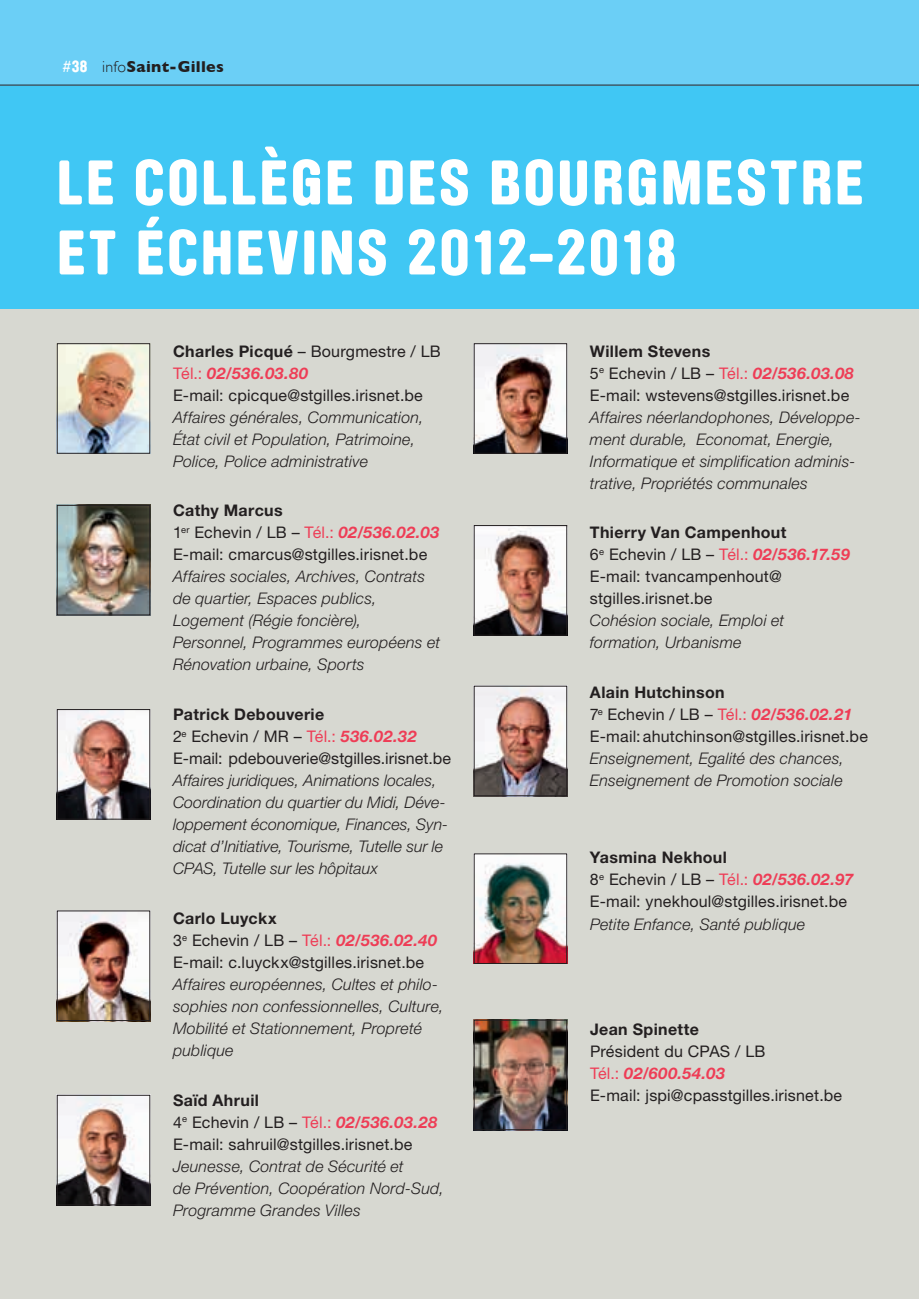
<style>
.page{position:relative;width:919px;height:1299px;background:#fff}
.page>*{position:absolute;margin:0;border:0;box-sizing:border-box;transform-origin:0 0}
.t1{font:900 62px/70px "Brauer Neue";letter-spacing:.045em;color:#fff}
.t2{font:italic 300 16px/22px "Helvetica Neue LT Pro";letter-spacing:.015em;color:#231f20}
.t3{font:16px/22px "Helvetica Neue LT Pro";letter-spacing:.01em;color:#231f20}
.t4{font:700 16px "Gill Sans";letter-spacing:.02em;color:#231f20}
.t5{font:700 16px "Helvetica Neue LT Pro";letter-spacing:.025em;color:#231f20}
.s1{font-family:"Brauer Neue";font-weight:400;color:#fff}
.s2{font-family:"Brauer Neue";font-weight:900;color:#fff}
.s3{font-weight:300}
.s4{font-weight:700}
.s5{color:#ee3d56}
.s6{font-weight:700;font-style:italic;color:#ee3d56}
</style>
<div class="page">
<div style="left:0;top:0;width:918px;height:1298px;background:#d7d8d1"></div>
<div style="left:0;top:38px;width:918px;height:271px;background:#40c7f4"></div>
<img style="left:59px;top:1096px;width:89px;height:107px">
<div style="left:57px;top:1094px;width:93px;height:111px;border:1px solid #231f20"></div>
<img style="left:475px;top:1021px;width:90px;height:107px">
<div style="left:473px;top:1019px;width:94px;height:111px;border:1px solid #231f20"></div>
<img style="left:59px;top:912px;width:89px;height:106px">
<div style="left:57px;top:910px;width:93px;height:110px;border:1px solid #231f20"></div>
<img style="left:475px;top:855px;width:90px;height:106px">
<img style="left:59px;top:711px;width:89px;height:106px">
<div style="left:57px;top:709px;width:93px;height:110px;border:1px solid #231f20"></div>
<img style="left:475px;top:687px;width:90px;height:107px">
<div style="left:473px;top:685px;width:94px;height:111px;border:1px solid #231f20"></div>
<img style="left:59px;top:507px;width:89px;height:106px">
<div style="left:57px;top:505px;width:93px;height:110px;border:1px solid #231f20"></div>
<img style="left:475px;top:527px;width:90px;height:106px">
<div style="left:473px;top:525px;width:94px;height:110px;border:1px solid #231f20"></div>
<img style="left:59px;top:345px;width:89px;height:107px">
<div style="left:57px;top:343px;width:93px;height:111px;border:1px solid #231f20"></div>
<img style="left:475px;top:345px;width:90px;height:107px">
<div style="left:473px;top:343px;width:94px;height:111px;border:1px solid #231f20"></div>
<hr style="left:918px;top:370px;width:1px;height:65px;background:#549ab6">
<hr style="left:918px;top:628px;width:1px;height:45px;background:#549ab6">
<hr style="left:918px;top:1078px;width:1px;height:46px;background:#549ab6">
<div style="left:0;top:0;width:918px;height:85px;background:#6bcff6"></div>
<hr style="left:0;top:85px;width:918px;height:1px;background:#231f20">
<hr style="left:918px;top:0;width:1px;height:85px;background:#6bcff6">
<p class="t4" style="left:62px;top:54px;width:163px"><span class="s1">#</span><span class="s2">38</span> <span class="s3">info</span>Saint-Gilles</p>
<h1 class="t1" style="left:57px;top:148px;width:808px">LE COLLÈGE DES BOURGMESTRE<br>ET ÉCHEVINS 2012-2018</h1>
<p class="t3" style="left:173px;top:339px;width:269px"><span class="s4">Charles Picqué</span> – Bourgmestre / LB<br><span class="s5">Tél.:</span> <span class="s6">02/536.03.80<br></span>E-mail: cpicque@stgilles.irisnet. be</p>
<p class="t2" style="left:173px;top:405px;width:252px">Affaires générales, Communication,<br>État civil et Population, Patrimoine,<br>Police, Police administrative</p>
<p class="t3" style="left:173px;top:499px;width:268px"><span class="s4">Cathy Marcus<br></span>1<sup>er</sup> Echevin / LB – <span class="s5">Tél.:</span> <span class="s6">02/536.02.03<br></span>E-mail: cmarcus@stgilles.irisnet.be</p>
<p class="t2" style="left:173px;top:565px;width:269px">Affaires sociales, Archives, Contrats de quartier, Espaces publics,<br>Logement (Régie foncière),<br>Personnel, Programmes européens et<br>Rénovation urbaine, Sports</p>
<p class="t3" style="left:173px;top:703px;width:279px"><span class="s4">Patrick Debouverie<br></span>2<sup>e</sup> Echevin / MR – <span class="s5">Tél.:</span> <span class="s6">536.02.32<br></span>E-mail: pdebouverie@stgilles.irisnet. be</p>
<p class="t2" style="left:173px;top:769px;width:277px">Affaires juridiques, Animations locales, Coordination du quartier du Midi, Déve&shy;loppement économique, Finances, Syn&shy;dicat d’Initiative, Tourisme, Tutelle sur le CPAS, Tutelle sur les hôpitaux</p>
<p class="t3" style="left:173px;top:906px;width:265px"><span class="s4">Carlo Luyckx<br></span>3<sup>e</sup> Echevin / LB – <span class="s5">Tél.:</span> <span class="s6">02/536.02.40<br></span>E-mail: c.luyckx@stgilles.irisnet. be</p>
<p class="t2" style="left:173px;top:972px;width:272px">Affaires européennes, Cultes et philo&shy;sophies non confessionnelles, Culture,<br>Mobilité et Stationnement, Propreté publique</p>
<p class="t3" style="left:173px;top:1088px;width:266px"><span class="s4">Saïd Ahruil<br></span>4<sup>e</sup> Echevin / LB – <span class="s5">Tél.:</span> <span class="s6">02/536.03.28<br></span>E-mail: sahruil@stgilles.irisnet. be</p>
<p class="t2" style="left:173px;top:1154px;width:272px">Jeunesse, Contrat de Sécurité et<br>de Prévention, Coopération Nord-Sud,<br>Programme Grandes Villes</p>
<p class="t3" style="left:590px;top:339px;width:265px"><span class="s4">Willem Stevens<br></span>5<sup>e</sup> Echevin / LB – <span class="s5">Tél.:</span> <span class="s6">02/536.03.08<br></span>E-mail: wstevens@stgilles.irisnet. be</p>
<p class="t2" style="left:590px;top:405px;width:272px">Affaires néerlandophones, Développe&shy;ment durable, Economat, Energie, Informatique et simplification adminis&shy;trative, Propriétés communales</p>
<p class="t3" style="left:590px;top:521px;width:261px"><span class="s4">Thierry Van Campenhout<br></span>6<sup>e</sup> Echevin / LB – <span class="s5">Tél.:</span> <span class="s6">02/536.17.59<br></span>E-mail: tvancampenhout@ stgilles.irisnet. be</p>
<p class="t2" style="left:590px;top:609px;width:196px">Cohésion sociale, Emploi et formation, Urbanisme</p>
<p class="t3" style="left:590px;top:681px;width:279px"><span class="s4">Alain Hutchinson<br></span>7<sup>e</sup> Echevin / LB – <span class="s5">Tél.:</span> <span class="s6">02/536.02.21<br></span>E-mail: ahutchinson@stgilles.irisnet. be</p>
<p class="t2" style="left:590px;top:747px;width:255px">Enseignement, Egalité des chances,<br>Enseignement de Promotion sociale</p>
<p class="t3" style="left:590px;top:846px;width:265px"><span class="s4">Yasmina Nekhoul<br></span>8<sup>e</sup> Echevin / LB – <span class="s5">Tél.:</span> <span class="s6">02/536.02.97<br></span>E-mail: ynekhoul@stgilles.irisnet. be</p>
<p class="t2" style="left:590px;top:912px;width:217px">Petite Enfance, Santé publique</p>
<p class="t5" style="left:590px;top:1018px;width:110px">Jean Spinette</p>
<p class="t3" style="left:590px;top:1039px;width:254px">Président du CPAS / LB<br><span class="s5">Tél.:</span> <span class="s6">02/600.54.03<br></span>E-mail: jspi@cpasstgilles.irisnet.be</p>
</div>
